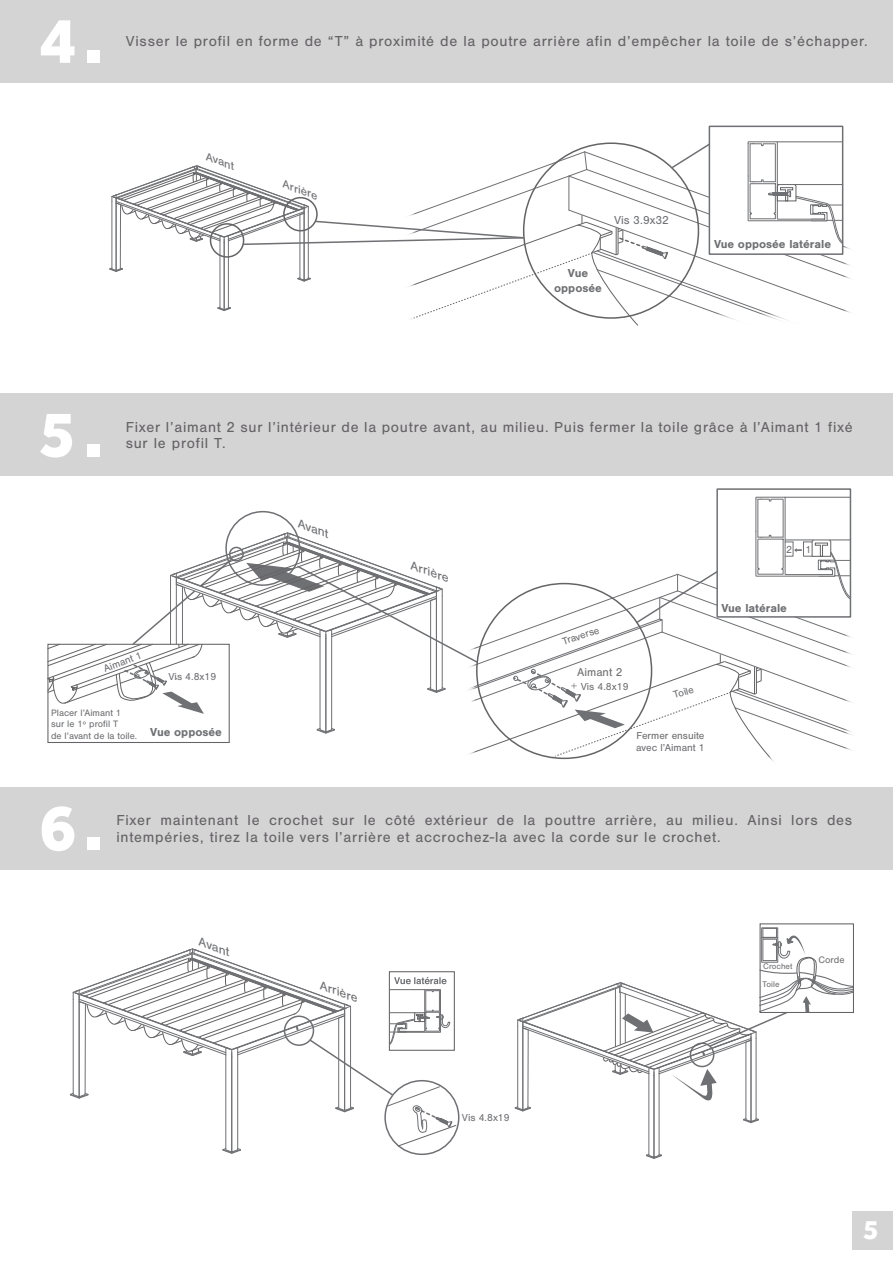
<style>
.page{position:relative;width:893px;height:1263px;background:#fff}
.page>*{position:absolute;margin:0;border:0;box-sizing:border-box;transform-origin:0 0}
.t1{font:800 67.5px "Effra";color:#fff}
.t2{font:800 28.5px "Effra";color:#fff}
.t3{font:15px/16.5px "Nimbus San";letter-spacing:.05em;color:#656365}
.t4{font:italic 12.15px "Nimbus San";color:#6f7073;scale:1.14 1}
.t5{font:700 12px/14.4px "Nimbus San";color:#6f7073;text-align:center}
.t6{font:12px "Nimbus San";color:#6f7073}
.t7{font:11.85px "Nimbus San";color:#6f7073}
.t8{font:italic 11.25px "Nimbus San";color:#6f7073;scale:1.14 1}
.t9{font:10.65px "Nimbus San";color:#6f7073}
.t10{font:10.5px/12.6px "Nimbus San";color:#6f7073}
.t11{font:9.75px "Nimbus San";color:#6f7073}
.t12{font:9.6px/11.6px "Nimbus San";color:#6f7073}
.t13{font:8.55px/17.9px "Nimbus San";color:#6f7073}
.s1{font-size:11.85px}
</style>
<div class="page">
<div style="left:0;top:0;width:893px;height:82px;background:#d5d4d5"></div>
<div style="left:0;top:394px;width:893px;height:82px;background:#d5d4d5"></div>
<div style="left:0;top:787px;width:893px;height:82px;background:#d5d4d5"></div>
<div style="left:709px;top:126px;width:134px;height:129px;background:#fff;border:2px solid #6f7073"></div>
<div style="left:716px;top:488px;width:135px;height:130px;background:#fff;border:2px solid #6f7073"></div>
<svg style="left:109px;top:141px;width:742px;height:185px"></svg>
<svg style="left:47px;top:496px;width:805px;height:266px"></svg>
<div style="left:761px;top:927px;width:17px;height:11px;border:1px solid #6f7073"></div>
<div style="left:762px;top:928px;width:15px;height:10px;border:1px solid #6f7073"></div>
<div style="left:760px;top:923px;width:94px;height:90px;border:1px solid #656365"></div>
<svg style="left:514px;top:935px;width:340px;height:224px"></svg>
<hr style="left:615px;top:988px;width:1px;height:59px;background:#6f7073">
<svg style="left:69px;top:948px;width:388px;height:206px"></svg>
<div style="left:852px;top:1211px;width:41px;height:38px;background:#d5d4d5"></div>
<h1 class="t1" style="left:39px;top:0;width:66px">4.</h1>
<p class="t3" style="left:126px;top:33px;width:743px">Visser le profil en forme de “T” à proximité de la poutre arrière afin d’empêcher la toile de s’échapper.</p>
<p class="t8" style="left:209px;top:150px;width:28px;rotate:20deg">Avant</p>
<p class="t8" style="left:286px;top:178px;width:34px;rotate:20deg">Arrière</p>
<p class="t6" style="left:614px;top:213px;width:56px">Vis 3.9x32</p>
<p class="t5" style="left:554px;top:266px;width:49px">Vue opposée</p>
<p class="t5" style="left:714px;top:237px;width:119px">Vue opposée latérale</p>
<h1 class="t1" style="left:39px;top:394px;width:66px">5.</h1>
<p class="t3" style="left:126px;top:419px;width:728px">Fixer l’aimant 2 sur l’intérieur de la poutre avant, au milieu. Puis fermer la toile grâce à l’Aimant 1 fixé sur le profil T.</p>
<p class="t10" style="left:102px;top:663px;width:42px;rotate:-20deg">Aimant 1</p>
<p class="t12" style="left:51px;top:707px;width:172px">Placer l’Aimant 1<br>sur le 1º profil T<br>de l’avant de la toile. <sup>Vue</sup> <sup>opposée</sup></p>
<p class="t10" style="left:168px;top:670px;width:49px">Vis 4.8x19</p>
<p class="t4" style="left:301px;top:517px;width:30px;rotate:20deg">Avant</p>
<p class="t4" style="left:414px;top:559px;width:37px;rotate:20deg">Arrière</p>
<p class="t9" style="left:786px;top:544px;width:27px">2 1</p>
<p class="t10" style="left:561px;top:636px;width:40px;rotate:-18deg">Traverse</p>
<p class="t7" style="left:577px;top:665px;width:47px">Aimant 2</p>
<p class="t10" style="left:571px;top:680px;width:59px"><span class="s1">+</span> Vis 4.8x19</p>
<p class="t10" style="left:672px;top:689px;width:22px;rotate:-16deg">Toile</p>
<p class="t10" style="left:636px;top:729px;width:70px">Fermer ensuite avec l’Aimant 1</p>
<p class="t5" style="left:721px;top:601px;width:67px">Vue latérale</p>
<h1 class="t1" style="left:39px;top:787px;width:66px">6.</h1>
<p class="t3" style="left:116px;top:812px;width:737px">Fixer maintenant le crochet sur le côté extérieur de la pouttre arrière, au milieu. Ainsi lors des intempéries, tirez la toile vers l’arrière et accrochez-la avec la corde sur le crochet.</p>
<p class="t4" style="left:202px;top:935px;width:30px;rotate:20deg">Avant</p>
<p class="t4" style="left:323px;top:979px;width:37px;rotate:20deg">Arrière</p>
<p class="t10" style="left:462px;top:1111px;width:49px">Vis 4.8x19</p>
<p class="t13" style="left:763px;top:958px;width:31px">Crochet<br>Toile</p>
<p class="t11" style="left:818px;top:954px;width:28px">Corde</p>
<h2 class="t2" style="left:863px;top:1213px;width:17px">5</h2>
</div>
